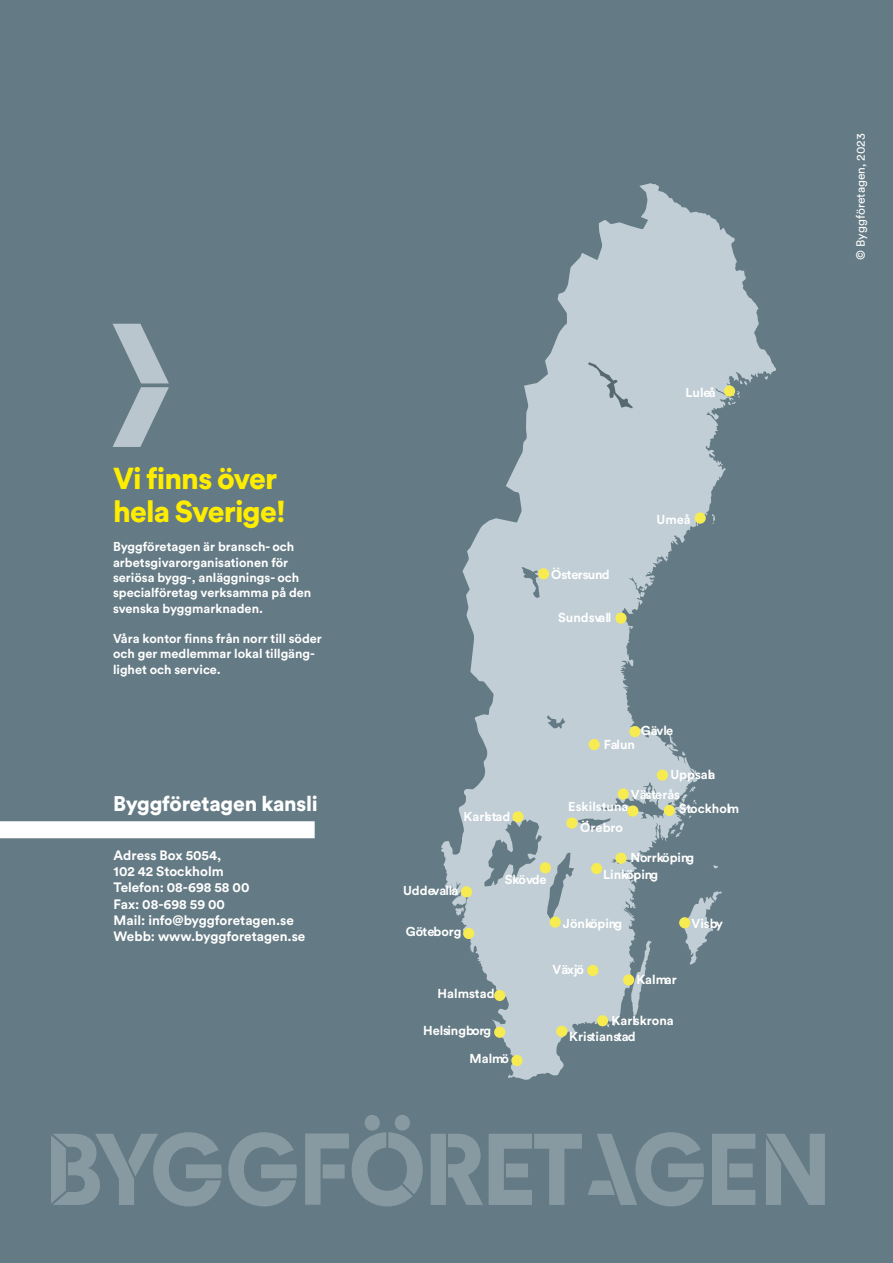
<style>
.page{position:relative;width:893px;height:1263px;background:#647a84}
.page>*{position:absolute;margin:0;border:0;box-sizing:border-box;transform-origin:0 0}
.t1{font:900 30px/33px "Circular Std";letter-spacing:-.03em;color:#ffed00}
.t2{font:900 21px "Circular Std";letter-spacing:-.01em;color:#fff}
.t3{font:700 13.5px/16.2px "Circular Std";color:#fff}
.t4{font:700 12.9px "Circular Std";color:#fff}
.t5{font:700 12.9px "Circular Std";letter-spacing:-.03em;color:#fff}
.t6{font:700 12.75px/15.3px "Circular Std";color:#fff}
.t7{font:12px "Circular XXTT";color:#fff}
</style>
<div class="page">
<div style="left:0;top:821px;width:315px;height:17px;background:#fff"></div>
<svg style="left:441px;top:183px;width:335px;height:897px"></svg>
<svg style="left:484px;top:818px;width:127px;height:102px"></svg>
<svg style="left:547px;top:715px;width:18px;height:14px"></svg>
<svg style="left:521px;top:567px;width:19px;height:31px"></svg>
<svg style="left:588px;top:362px;width:45px;height:46px"></svg>
<div style="left:629px;top:726px;width:12px;height:11px;background:#f7eb52;border-radius:50%"></div>
<div style="left:615px;top:612px;width:12px;height:12px;background:#f7eb52;border-radius:50%"></div>
<div style="left:538px;top:568px;width:11px;height:11px;background:#f7eb52;border-radius:50%"></div>
<div style="left:588px;top:739px;width:12px;height:11px;background:#f7eb52;border-radius:50%"></div>
<div style="left:695px;top:512px;width:11px;height:12px;background:#f7eb52;border-radius:50%"></div>
<div style="left:724px;top:385px;width:11px;height:12px;background:#f7eb52;border-radius:50%"></div>
<div style="left:591px;top:863px;width:11px;height:11px;background:#f7eb52;border-radius:50%"></div>
<div style="left:615px;top:852px;width:12px;height:12px;background:#f7eb52;border-radius:50%"></div>
<div style="left:566px;top:817px;width:11px;height:12px;background:#f7eb52;border-radius:50%"></div>
<div style="left:512px;top:811px;width:12px;height:11px;background:#f7eb52;border-radius:50%"></div>
<div style="left:627px;top:805px;width:11px;height:12px;background:#f7eb52;border-radius:50%"></div>
<div style="left:618px;top:788px;width:11px;height:11px;background:#f7eb52;border-radius:50%"></div>
<div style="left:657px;top:769px;width:11px;height:12px;background:#f7eb52;border-radius:50%"></div>
<div style="left:664px;top:805px;width:11px;height:11px;background:#f7eb52;border-radius:50%"></div>
<div style="left:679px;top:917px;width:11px;height:11px;background:#f7eb52;border-radius:50%"></div>
<div style="left:463px;top:928px;width:11px;height:11px;background:#f7eb52;border-radius:50%"></div>
<div style="left:461px;top:886px;width:11px;height:11px;background:#f7eb52;border-radius:50%"></div>
<div style="left:540px;top:862px;width:11px;height:11px;background:#f7eb52;border-radius:50%"></div>
<div style="left:511px;top:1055px;width:11px;height:11px;background:#f7eb52;border-radius:50%"></div>
<div style="left:494px;top:1026px;width:11px;height:12px;background:#f7eb52;border-radius:50%"></div>
<div style="left:556px;top:1026px;width:11px;height:11px;background:#f7eb52;border-radius:50%"></div>
<div style="left:597px;top:1015px;width:11px;height:11px;background:#f7eb52;border-radius:50%"></div>
<div style="left:623px;top:974px;width:11px;height:11px;background:#f7eb52;border-radius:50%"></div>
<div style="left:587px;top:965px;width:11px;height:11px;background:#f7eb52;border-radius:50%"></div>
<div style="left:550px;top:916px;width:11px;height:12px;background:#f7eb52;border-radius:50%"></div>
<div style="left:494px;top:990px;width:11px;height:11px;background:#f7eb52;border-radius:50%"></div>
<svg style="left:228px;top:1132px;width:69px;height:74px"></svg>
<svg style="left:51px;top:1132px;width:171px;height:74px"></svg>
<svg style="left:712px;top:1134px;width:43px;height:71px"></svg>
<svg style="left:766px;top:1134px;width:59px;height:71px"></svg>
<svg style="left:588px;top:1132px;width:116px;height:74px"></svg>
<svg style="left:431px;top:1134px;width:52px;height:71px"></svg>
<svg style="left:305px;top:1115px;width:118px;height:91px"></svg>
<svg style="left:489px;top:1134px;width:93px;height:71px"></svg>
<svg style="left:113px;top:324px;width:56px;height:123px"></svg>
<h1 class="t1" style="left:113px;top:461px;width:175px">Vi finns över hela Sverige!</h1>
<p class="t6" style="left:113px;top:539px;width:200px">Byggföretagen är bransch- och arbetsgivarorganisationen för seriösa bygg-, anläggnings- och specialföretag verksamma på den svenska byggmarknaden.</p>
<p class="t6" style="left:113px;top:631px;width:210px">Våra kontor finns från norr till söder och ger medlemmar lokal tillgäng&shy;lighet och service.</p>
<h2 class="t2" style="left:113px;top:789px;width:206px">Byggföretagen kansli</h2>
<p class="t3" style="left:114px;top:847px;width:193px">Adress Box 5054,<br>102 42 Stockholm<br>Telefon: 08-698 58 00<br>Fax: 08-698 59 00<br>Mail: info@byggforetagen.se<br>Webb: www.byggforetagen.se</p>
<p class="t4" style="left:685px;top:384px;width:32px">Luleå</p>
<p class="t5" style="left:551px;top:566px;width:60px">Östersund</p>
<p class="t4" style="left:558px;top:610px;width:55px">Sundsvall</p>
<p class="t4" style="left:657px;top:511px;width:36px">Umeå</p>
<p class="t4" style="left:641px;top:722px;width:34px">Gävle</p>
<p class="t4" style="left:604px;top:736px;width:33px">Falun</p>
<p class="t4" style="left:670px;top:766px;width:47px">Uppsala</p>
<p class="t4" style="left:463px;top:808px;width:48px">Karlstad</p>
<p class="t4" style="left:403px;top:882px;width:57px">Uddevalla</p>
<p class="t4" style="left:406px;top:923px;width:57px">Göteborg</p>
<p class="t4" style="left:505px;top:871px;width:43px">Skövde</p>
<p class="t4" style="left:631px;top:786px;width:51px">Västerås</p>
<p class="t4" style="left:568px;top:798px;width:62px">Eskilstuna</p>
<p class="t4" style="left:679px;top:800px;width:62px">Stockholm</p>
<p class="t4" style="left:580px;top:819px;width:44px">Örebro</p>
<p class="t4" style="left:603px;top:866px;width:57px">Linköping</p>
<p class="t4" style="left:630px;top:849px;width:65px">Norrköping</p>
<p class="t4" style="left:563px;top:915px;width:61px">Jönköping</p>
<p class="t4" style="left:692px;top:915px;width:33px">Visby</p>
<p class="t4" style="left:438px;top:985px;width:58px">Halmstad</p>
<p class="t4" style="left:423px;top:1022px;width:70px">Helsingborg</p>
<p class="t4" style="left:470px;top:1050px;width:41px">Malmö</p>
<p class="t4" style="left:553px;top:961px;width:33px">Växjö</p>
<p class="t4" style="left:636px;top:971px;width:42px">Kalmar</p>
<p class="t4" style="left:612px;top:1012px;width:64px">Karlskrona</p>
<p class="t4" style="left:569px;top:1028px;width:68px">Kristianstad</p>
<p class="t7" style="left:853px;top:260px;width:128px;rotate:-90deg">© Byggföretagen, 2023</p>
</div>
